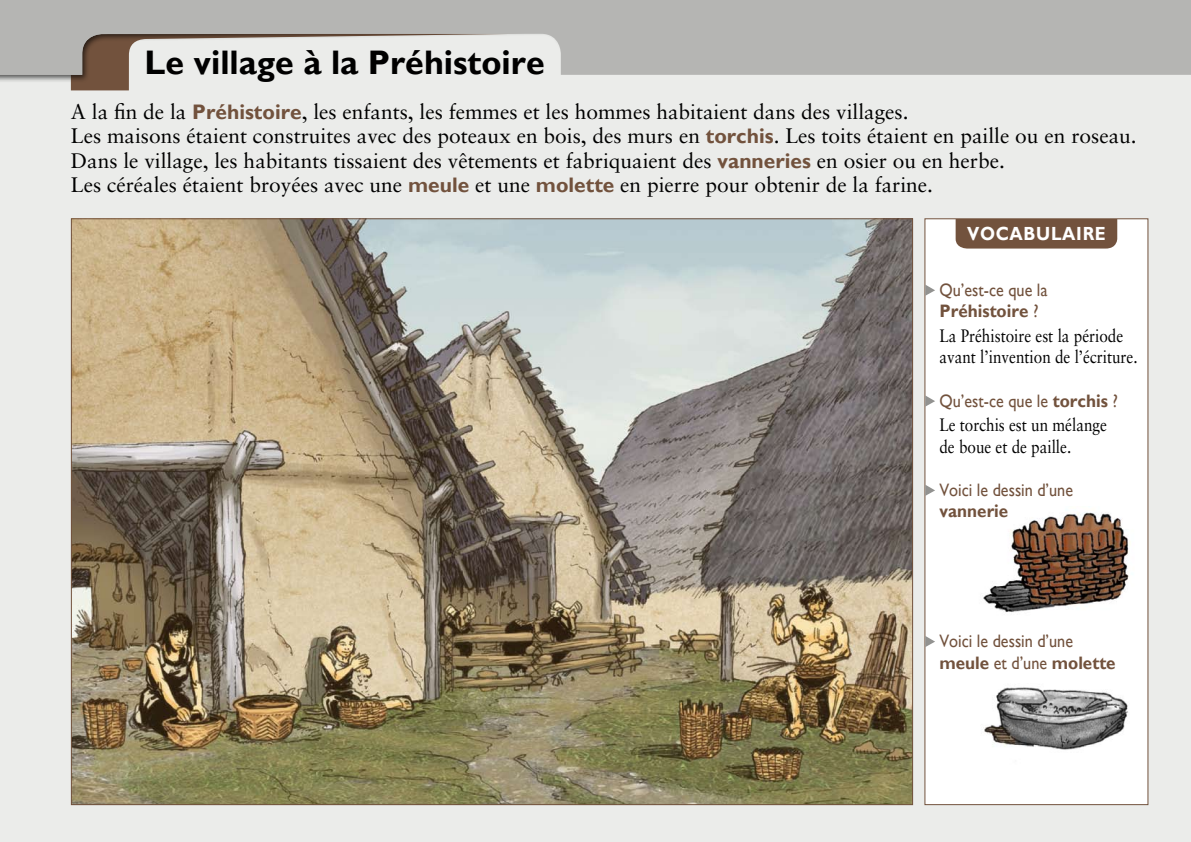
<style>
.page{position:relative;width:1191px;height:842px;background:#ebecea}
.page>*{position:absolute;margin:0;border:0;box-sizing:border-box;transform-origin:0 0}
.t1{font:700 34px "Gill Sans";color:#000}
.t2{font:21px/24.5px "Sabon";color:#000}
.t3{font:700 19px "Gill Sans";letter-spacing:.04em;color:#fff;scale:.9 1}
.t4{font:18px/21.6px "Gill Sans";color:#72523d;scale:.9 1}
.t5{font:18px/21.6px "Sabon";color:#000;scale:.85 1}
.t6{font:700 18px "Gill Sans";color:#72523d;scale:.95 1}
.s1{font-family:"Gill Sans";font-weight:700;color:#72523d}
.s2{font-weight:700}
</style>
<div class="page">
<div style="left:0;top:0;width:1191px;height:94px;background:#000;opacity:.65"></div>
<svg style="left:0;top:0;width:1191px;height:75px;fill:#b5b5b3"></svg>
<img style="left:73px;top:220px;width:838px;height:583px">
<div style="left:924px;top:218px;width:224px;height:587px;background:#fff"></div>
<img style="left:983px;top:687px;width:145px;height:63px">
<img style="left:983px;top:512px;width:147px;height:100px">
<svg style="left:925px;top:285px;width:10px;height:11px"></svg>
<svg style="left:925px;top:395px;width:10px;height:12px"></svg>
<svg style="left:925px;top:485px;width:10px;height:11px"></svg>
<svg style="left:925px;top:636px;width:10px;height:11px"></svg>
<div style="left:955px;top:219px;width:162px;height:30px;background:#72523d"></div>
<h1 class="t1" style="left:145px;top:43px;width:402px">Le village à la Préhistoire</h1>
<p class="t2" style="left:71px;top:99px;width:1067px">A la fin de la <span class="s1">Préhistoire</span>, les enfants, les femmes et les hommes habitaient dans des villages.<br>Les maisons étaient construites avec des poteaux en bois, des murs en <span class="s1">torchis</span>. Les toits étaient en paille ou en roseau.<br>Dans le village, les habitants tissaient des vêtements et fabriquaient des <span class="s1">vanneries</span> en osier ou en herbe.<br>Les céréales étaient broyées avec une <span class="s1">meule</span> et une <span class="s1">molette</span> en pierre pour obtenir de la farine.</p>
<p class="t3" style="left:967px;top:223px;width:156px">vocabulaire</p>
<p class="t4" style="left:939px;top:279px;width:121px">Qu’est-ce que la<br><span class="s2">Préhistoire</span> ?</p>
<p class="t5" style="left:939px;top:325px;width:235px">La Préhistoire est la période avant l’invention de l’écriture.</p>
<p class="t4" style="left:939px;top:390px;width:200px">Qu’est-ce que le <span class="s2">torchis</span> ?</p>
<p class="t5" style="left:939px;top:414px;width:198px">Le torchis est un mélange de boue et de paille.</p>
<p class="t4" style="left:939px;top:479px;width:150px">Voici le dessin d’une</p>
<p class="t6" style="left:939px;top:501px;width:74px">vannerie</p>
<p class="t4" style="left:939px;top:630px;width:197px">Voici le dessin d’une <span class="s2">meule</span> et d’une <span class="s2">molette</span></p>
</div>
